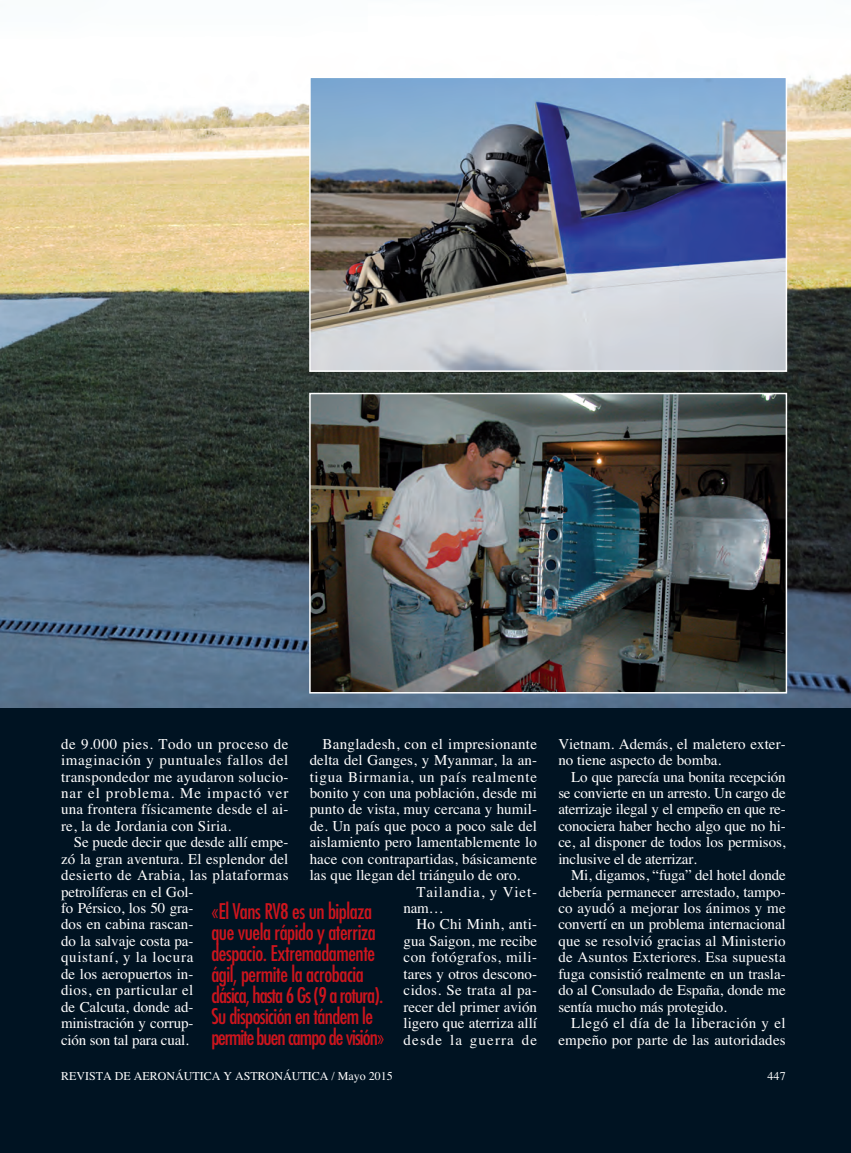
<style>
.page{position:relative;width:851px;height:1153px;background:#fff}
.page>*{position:absolute;margin:0;border:0;box-sizing:border-box;transform-origin:0 0}
.t1{font:condensed 21px/21px "Futura";letter-spacing:-.02em;color:#cd151d}
.t2{font:15px/16.5px "Times";letter-spacing:.005em;color:#fff;text-align:justify}
.t3{font:15px "Times";letter-spacing:.03em;color:#fff}
.t4{font:15px "Times";letter-spacing:.05em;color:#fff}
.t5{font:15px "Times";letter-spacing:.06em;color:#fff}
.t6{font:15px "Times";letter-spacing:.075em;color:#fff}
.t7{font:12px "Times";color:#fff}
</style>
<div class="page">
<div style="left:0;top:674px;width:850px;height:478px;background:#001322"></div>
<img style="left:0;top:74px;width:850px;height:633px">
<img style="left:312px;top:396px;width:472px;height:294px">
<div style="left:309px;top:393px;width:478px;height:300px;border:2px solid #fff"></div>
<img style="left:312px;top:80px;width:472px;height:289px">
<div style="left:309px;top:77px;width:478px;height:295px;border:2px solid #fff"></div>
<p class="t2" style="left:322px;top:736px;width:216px">Bangladesh, con el impresionante</p>
<p class="t2" style="left:309px;top:753px;width:229px">delta del Ganges, y Myanmar, la an-</p>
<p class="t4" style="left:309px;top:771px;width:229px">tigua Birmania, un país realmente</p>
<p class="t2" style="left:309px;top:786px;width:229px">bonito y con una población, desde mi</p>
<p class="t2" style="left:309px;top:802px;width:229px">punto de vista, muy cercana y humil-</p>
<p class="t2" style="left:309px;top:818px;width:229px">de. Un país que poco a poco sale del</p>
<p class="t2" style="left:309px;top:835px;width:229px">aislamiento pero lamentablemente lo</p>
<p class="t2" style="left:309px;top:851px;width:229px">hace con contrapartidas, básicamente</p>
<p class="t2" style="left:309px;top:868px;width:212px">las que llegan del triángulo de oro.</p>
<p class="t5" style="left:416px;top:886px;width:122px">Tailandia, y Viet-</p>
<p class="t2" style="left:403px;top:901px;width:42px">nam…</p>
<p class="t2" style="left:416px;top:917px;width:122px">Ho Chi Minh, anti-</p>
<p class="t2" style="left:403px;top:933px;width:135px">gua Saigon, me recibe</p>
<p class="t3" style="left:403px;top:951px;width:135px">con fotógrafos, mili-</p>
<p class="t2" style="left:403px;top:966px;width:135px">tares y otros descono-</p>
<p class="t3" style="left:403px;top:984px;width:135px">cidos. Se trata al pa-</p>
<p class="t2" style="left:403px;top:999px;width:135px">recer del primer avión</p>
<p class="t2" style="left:403px;top:1016px;width:135px">ligero que aterriza allí</p>
<p class="t6" style="left:403px;top:1033px;width:135px">desde la guerra de</p>
<p class="t2" style="left:61px;top:736px;width:229px">de 9.000 pies. Todo un proceso de imaginación y puntuales fallos del transpondedor me ayudaron solucio&shy;nar el problema. Me impactó ver una frontera físicamente desde el ai&shy;re, la de Jordania con Siria.</p>
<p class="t2" style="left:61px;top:835px;width:229px;text-align:left;text-indent:13px">Se puede decir que desde allí empe&shy;zó la gran aventura. El esplendor del desierto de Arabia, las plataformas petrolíferas en el Gol-<br>fo Pérsico, los 50 gra-<br>dos en cabina rascan-<br>do la salvaje costa pa-<br>quistaní, y la locura<br>de los aeropuertos in-<br>dios, en particular el<br>de Calcuta, donde ad-<br>ministración y corrup-<br>ción son tal para cual.</p>
<h1 class="t1" style="left:211px;top:901px;width:174px">«El Vans RV8 es un biplaza que vuela rápido y aterriza despacio. Extremadamente ágil, permite la acrobacia clásica, hasta 6 Gs (9 a rotura).<br>Su disposición en tándem le permite buen campo de visión»</h1>
<p class="t2" style="left:558px;top:736px;width:229px">Vietnam. Además, el maletero exter&shy;no tiene aspecto de bomba.</p>
<p class="t2" style="left:558px;top:769px;width:229px;text-indent:13px">Lo que parecía una bonita recepción se convierte en un arresto. Un cargo de aterrizaje ilegal y el empeño en que re&shy;conociera haber hecho algo que no hi&shy;ce, al disponer de todos los permisos, inclusive el de aterrizar.</p>
<p class="t2" style="left:558px;top:868px;width:229px;text-indent:13px">Mi, digamos, “fuga” del hotel donde debería permanecer arrestado, tampo&shy;co ayudó a mejorar los ánimos y me convertí en un problema internacional que se resolvió gracias al Ministerio de Asuntos Exteriores. Esa supuesta fuga consistió realmente en un trasla&shy;do al Consulado de España, donde me sentía mucho más protegido.</p>
<p class="t2" style="left:558px;top:1016px;width:229px;text-align:right">Llegó el día de la liberación y el empeño por parte de las autoridades</p>
<p class="t7" style="left:61px;top:1071px;width:333px">REVISTA DE AERONÁUTICA Y ASTRONÁUTICA / Mayo 2015</p>
<p class="t7" style="left:767px;top:1071px;width:19px">447</p>
</div>
